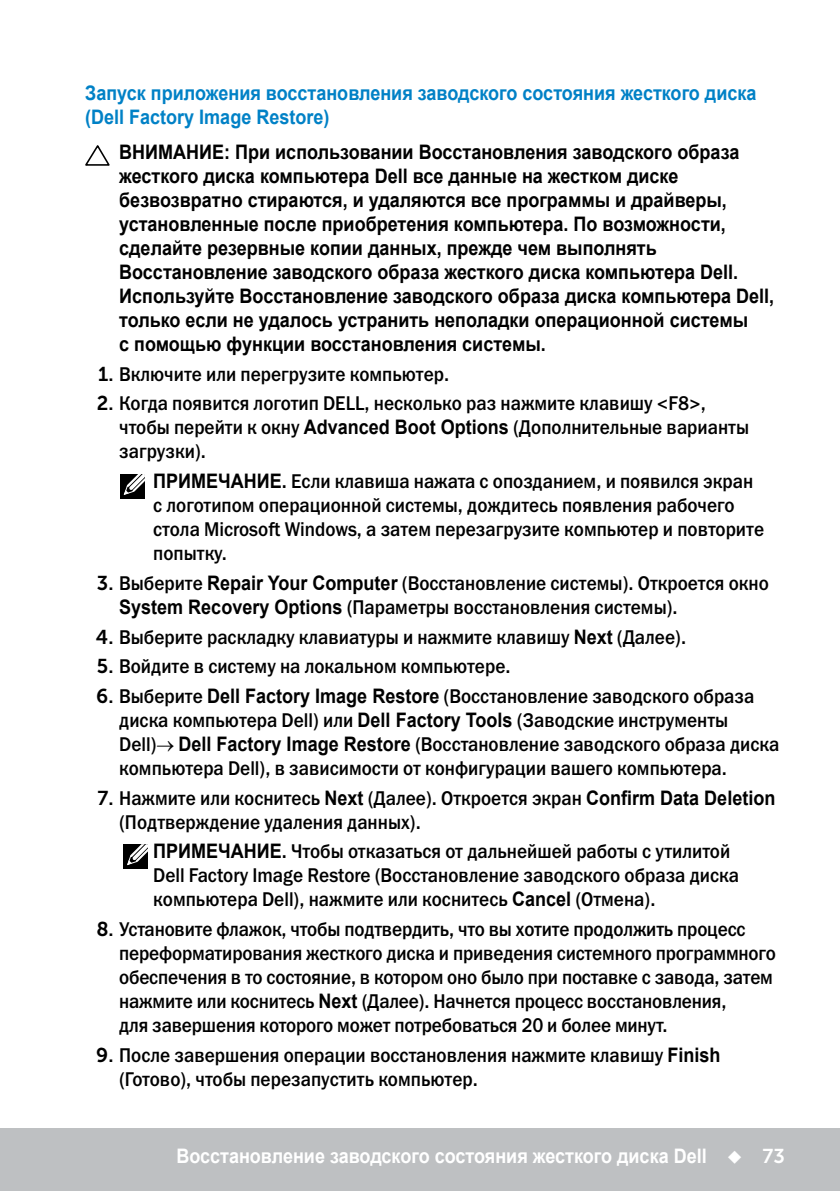
<style>
.page{position:relative;width:840px;height:1191px;background:#fff}
.page>*{position:absolute;margin:0;border:0;box-sizing:border-box;transform-origin:0 0}
.Note_indent{font:20px/24px "Franklin Gothic Medium C";color:#000;scale:.9 1}
.Caution{font:700 20px/24px "Arial";color:#000;scale:.9 1}
.Head3{font:700 20px/24px "Arial";color:#0081c6;scale:.9 1}
.t1{font:700 20px "Arial";color:#fff;scale:.9 1}
.s1{font-family:"Museo Sans For Dell 700"}
.s2{font-family:"Arial";font-weight:700}
.s3{font-family:"Museo Sans For Dell 700";font-weight:400}
</style>
<div class="page">
<div style="left:0;top:1128px;width:839px;height:63px;background:#bec0c2"></div>
<svg style="left:85px;top:145px;width:25px;height:21px"></svg>
<div style="left:120px;top:474px;width:25px;height:24px;background:#000"></div>
<svg style="left:123px;top:474px;width:22px;height:21px"></svg>
<div style="left:124px;top:844px;width:24px;height:24px;background:#000"></div>
<svg style="left:127px;top:844px;width:21px;height:22px"></svg>
<p class="Head3" style="left:85px;top:81px;width:747px">Запуск приложения восстановления заводского состояния жесткого диска (Dell Factory Image Restore)</p>
<p class="Caution" style="left:119px;top:141px;width:729px">ВНИМАНИЕ: При использовании Восстановления заводского образа жесткого диска компьютера Dell все данные на жестком диске безвозвратно стираются, и удаляются все программы и драйверы, установленные после приобретения компьютера. По возможности, сделайте резервные копии данных, прежде чем выполнять Восстановление заводского образа жесткого диска компьютера Dell.<br>Используйте Восстановление заводского образа диска компьютера Dell, только если не удалось устранить неполадки операционной системы<br>с помощью функции восстановления системы.</p>
<p class="Note_indent" style="left:98px;top:362px;width:391px"><span class="s1">1.</span> Включите или перегрузите компьютер.</p>
<p class="Note_indent" style="left:119px;top:391px;width:701px;text-indent:-22px"><span class="s1">2.</span> Когда появится логотип DELL, несколько раз нажмите клавишу &lt;F8&gt;, чтобы перейти к окну <span class="s2">Advanced Boot Options</span> (Дополнительные варианты загрузки).</p>
<p class="Note_indent" style="left:153px;top:469px;width:680px"><span class="s2">ПРИМЕЧАНИЕ.</span> Если клавиша нажата с опозданием, и появился экран с логотипом операционной системы, дождитесь появления рабочего стола Microsoft Windows, а затем перезагрузите компьютер и повторите попытку.</p>
<p class="Note_indent" style="left:119px;top:571px;width:722px;text-indent:-22px"><span class="s1">3.</span> Выберите <span class="s2">Repair Your Computer</span> (Восстановление системы). Откроется окно<br><span class="s2">System Recovery Options</span> (Параметры восстановления системы).</p>
<p class="Note_indent" style="left:96px;top:624px;width:657px"><span class="s1">4.</span> Выберите раскладку клавиатуры и нажмите клавишу <span class="s2">Next</span> (Далее).</p>
<p class="Note_indent" style="left:97px;top:654px;width:461px"><span class="s1">5.</span> Войдите в систему на локальном компьютере.</p>
<p class="Note_indent" style="left:119px;top:684px;width:734px;text-indent:-23px"><span class="s1">6.</span> Выберите <span class="s2">Dell Factory Image Restore</span> (Восстановление заводского образа диска компьютера Dell) или <span class="s2">Dell Factory Tools</span> (Заводские инструменты Dell)→ <span class="s2">Dell Factory Image Restore</span> (Восстановление заводского образа диска компьютера Dell), в зависимости от конфигурации вашего компьютера.</p>
<p class="Note_indent" style="left:119px;top:785px;width:730px;text-indent:-22px"><span class="s1">7.</span> Нажмите или коснитесь <span class="s2">Next</span> (Далее). Откроется экран <span class="s2">Confirm Data Deletion </span>(Подтверждение удаления данных).</p>
<p class="Note_indent" style="left:153px;top:839px;width:652px"><span class="s2">ПРИМЕЧАНИЕ.</span> Чтобы отказаться от дальнейшей работы с утилитой<br>Dell Factory Image Restore (Восстановление заводского образа диска компьютера Dell), нажмите или коснитесь <span class="s2">Cancel</span> (Отмена).</p>
<p class="Note_indent" style="left:119px;top:917px;width:730px;text-indent:-23px"><span class="s1">8.</span> Установите флажок, чтобы подтвердить, что вы хотите продолжить процесс переформатирования жесткого диска и приведения системного программного обеспечения в то состояние, в котором оно было при поставке с завода, затем нажмите или коснитесь <span class="s2">Next</span> (Далее). Начнется процесс восстановления,<br>для завершения которого может потребоваться 20 и более минут.</p>
<p class="Note_indent" style="left:119px;top:1042px;width:669px;text-indent:-23px"><span class="s1">9.</span> После завершения операции восстановления нажмите клавишу <span class="s2">Finish </span>(Готово), чтобы перезапустить компьютер.</p>
<p class="t1" style="left:176px;top:1142px;width:677px">Восстановление заводского состояния жесткого диска Dell ◆ <span class="s3">73</span></p>
</div>
